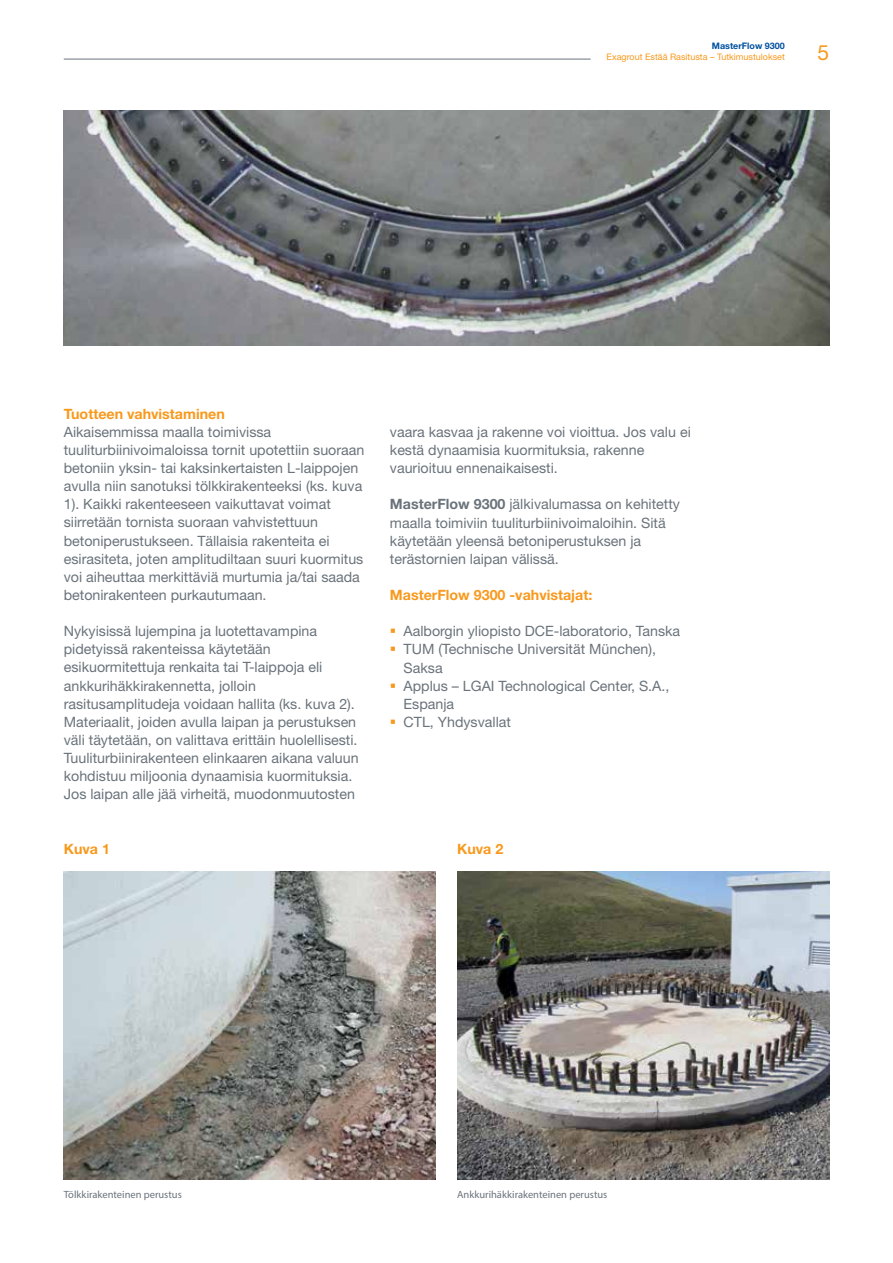
<style>
.page{position:relative;width:893px;height:1263px;background:#fff}
.page>*{position:absolute;margin:0;border:0;box-sizing:border-box;transform-origin:0 0}
.t1{font:21px "Helvetica Neue LT Std";color:#f8991d}
.t2{font:14.25px/18.1px "Helvetica Neue LT Std";color:#6a737b}
.t3{font:700 14.25px "Helvetica Neue LT Std";color:#f8991d}
.t4{font:10.5px "Myriad Pro";color:#6a737b}
.t5{font:9px "Helvetica Neue LT Std";color:#f8991d}
.t6{font:700 9px "Helvetica Neue LT Std";color:#00509e}
.s1{font-weight:700}
.s2{color:#f8991d}
</style>
<div class="page">
<hr style="left:64px;top:59px;width:527px;height:1px;background:#6a737b">
<img style="left:64px;top:111px;width:765px;height:235px">
<img style="left:64px;top:872px;width:372px;height:308px">
<img style="left:457px;top:872px;width:372px;height:308px">
<p class="t6" style="left:712px;top:40px;width:74px">MasterFlow 9300</p>
<p class="t5" style="left:606px;top:51px;width:180px">Exagrout Estää Rasitusta – Tutkimustulokset</p>
<h1 class="t1" style="left:817px;top:40px;width:13px">5</h1>
<p class="t3" style="left:64px;top:405px;width:162px">Tuotteen vahvistaminen</p>
<p class="t2" style="left:64px;top:422px;width:302px">Aikaisemmissa maalla toimivissa tuuliturbiinivoimaloissa tornit upotettiin suoraan betoniin yksin- tai kaksinkertaisten L-laippojen avulla niin sanotuksi tölkkirakenteeksi (ks. kuva 1). Kaikki rakenteeseen vaikuttavat voimat siirretään tornista suoraan vahvistettuun betoniperustukseen. Tällaisia rakenteita ei esirasiteta, joten amplitudiltaan suuri kuormitus voi aiheuttaa merkittäviä murtumia ja/tai saada betonirakenteen purkautumaan.</p>
<p class="t2" style="left:64px;top:622px;width:296px">Nykyisissä lujempina ja luotettavampina pidetyissä rakenteissa käytetään esikuormitettuja renkaita tai T-laippoja eli ankkurihäkkirakennetta, jolloin rasitusamplitudeja voidaan hallita (ks. kuva 2).<br>Materiaalit, joiden avulla laipan ja perustuksen väli täytetään, on valittava erittäin huolellisesti.<br>Tuuliturbiinirakenteen elinkaaren aikana valuun kohdistuu miljoonia dynaamisia kuormituksia.<br>Jos laipan alle jää virheitä, muodonmuutosten</p>
<p class="t3" style="left:64px;top:840px;width:48px">Kuva 1</p>
<p class="t2" style="left:390px;top:422px;width:302px">vaara kasvaa ja rakenne voi vioittua. Jos valu ei kestä dynaamisia kuormituksia, rakenne vaurioituu ennenaikaisesti.</p>
<p class="t2" style="left:390px;top:495px;width:292px"><span class="s1">MasterFlow 9300</span> jälkivalumassa on kehitetty maalla toimiviin tuuliturbiinivoimaloihin. Sitä käytetään yleensä betoniperustuksen ja terästornien laipan välissä.</p>
<p class="t3" style="left:390px;top:586px;width:204px">MasterFlow 9300 -vahvistajat:</p>
<p class="t2" style="left:390px;top:622px;width:292px"><span class="s2">▪</span> Aalborgin yliopisto DCE-laboratorio, Tanska</p>
<p class="t2" style="left:404px;top:640px;width:254px;text-indent:-14px"><span class="s2">▪</span> TUM (Technische Universität München),<br>Saksa</p>
<p class="t2" style="left:404px;top:676px;width:267px;text-indent:-14px"><span class="s2">▪</span> Applus – LGAI Technological Center, S.A.,<br>Espanja</p>
<p class="t2" style="left:390px;top:712px;width:123px"><span class="s2">▪</span> CTL, Yhdysvallat</p>
<p class="t3" style="left:457px;top:840px;width:48px">Kuva 2</p>
<p class="t4" style="left:64px;top:1188px;width:120px">Tölkkirakenteinen perustus</p>
<p class="t4" style="left:457px;top:1188px;width:152px">Ankkurihäkkirakenteinen perustus</p>
</div>
